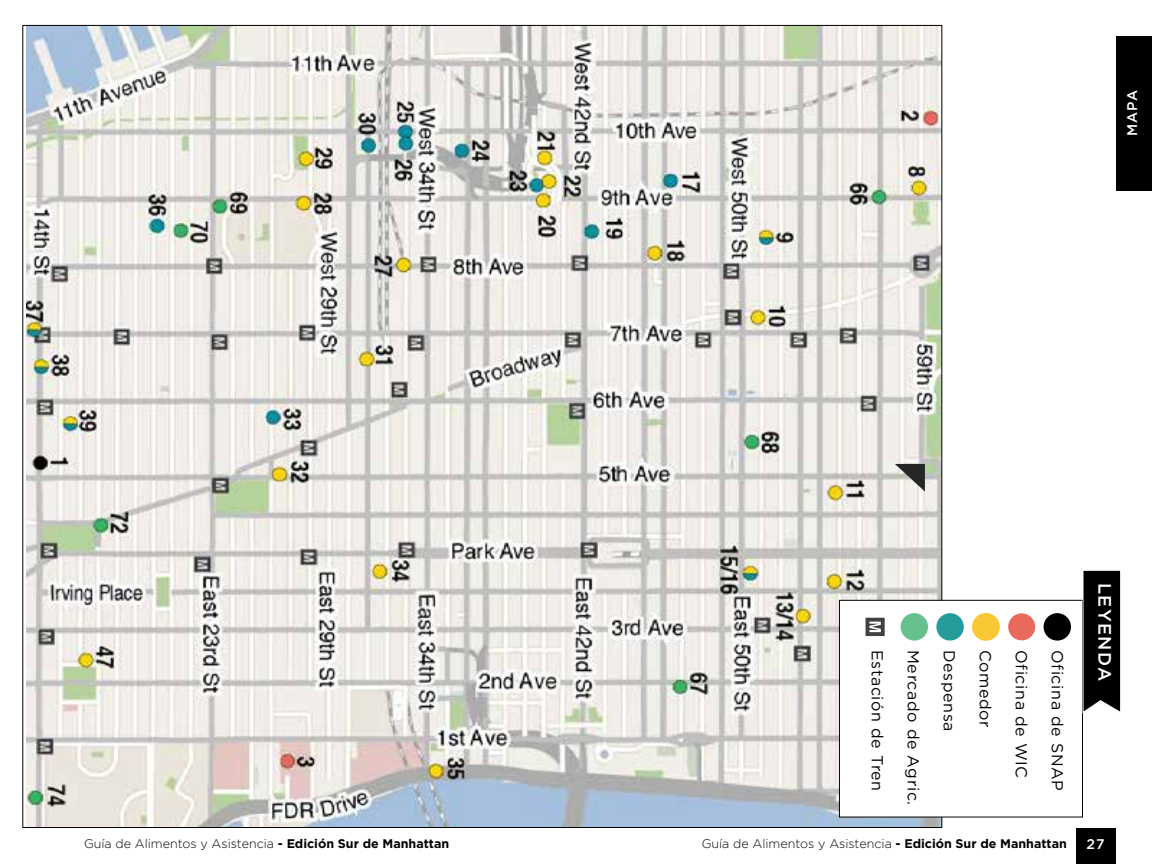
<style>
.page{position:relative;width:1152px;height:864px;background:#fff}
.page>*{position:absolute;margin:0;border:0;box-sizing:border-box;transform-origin:0 0}
.t1{font:500 18px "Gotham";letter-spacing:.07em;color:#fff}
.t2{font:16px "Gotham";letter-spacing:.04em;color:#000}
.t3{font:500 14px "Gotham";letter-spacing:.065em;color:#fff}
.t4{font:300 12.4px "Gotham";color:#000}
.s1{font-weight:700}
</style>
<div class="page">
<div style="left:1116px;top:36px;width:36px;height:155px;background:#000"></div>
<div style="left:1076px;top:828px;width:40px;height:36px;background:#000"></div>
<img style="left:26px;top:27px;width:914px;height:799px">
<div style="left:839px;top:600px;width:244px;height:217px;background:#fff;border:1px solid #000"></div>
<svg style="left:1083px;top:570px;width:38px;height:142px"></svg>
<svg style="left:895px;top:464px;width:30px;height:28px"></svg>
<div style="left:1044px;top:613px;width:27px;height:28px;background:#000;border-radius:50%"></div>
<div style="left:901px;top:613px;width:27px;height:28px;background:#66c18e;border-radius:50%"></div>
<div style="left:1008px;top:613px;width:27px;height:27px;background:#ea695d;border-radius:50%"></div>
<svg style="left:866px;top:618px;width:19px;height:18px"></svg>
<div style="left:936px;top:613px;width:28px;height:28px;background:#259b9a;border-radius:50%"></div>
<div style="left:972px;top:613px;width:28px;height:28px;background:#f9c834;border-radius:50%"></div>
<p class="t3" style="left:1123px;top:136px;width:47px;rotate:-90deg">MAPA</p>
<p class="t2" style="left:888px;top:650px;width:143px;rotate:90deg">Estación de Tren</p>
<p class="t2" style="left:924px;top:650px;width:157px;rotate:90deg">Mercado de Agric.</p>
<p class="t2" style="left:960px;top:650px;width:83px;rotate:90deg">Despensa</p>
<p class="t2" style="left:996px;top:650px;width:79px;rotate:90deg">Comedor</p>
<p class="t2" style="left:1032px;top:650px;width:130px;rotate:90deg">Oficina de WIC</p>
<p class="t2" style="left:1068px;top:650px;width:143px;rotate:90deg">Oficina de SNAP</p>
<h1 class="t1" style="left:1117px;top:583px;width:99px;rotate:90deg">LEYENDA</h1>
<p class="t4" style="left:84px;top:836px;width:367px">Guía de Alimentos y Asistencia <span class="s1">- Edición Sur de Manhattan</span></p>
<p class="t4" style="left:702px;top:836px;width:367px">Guía de Alimentos y Asistencia <span class="s1">- Edición Sur de Manhattan</span></p>
<p class="t3" style="left:1087px;top:835px;width:19px">27</p>
</div>
